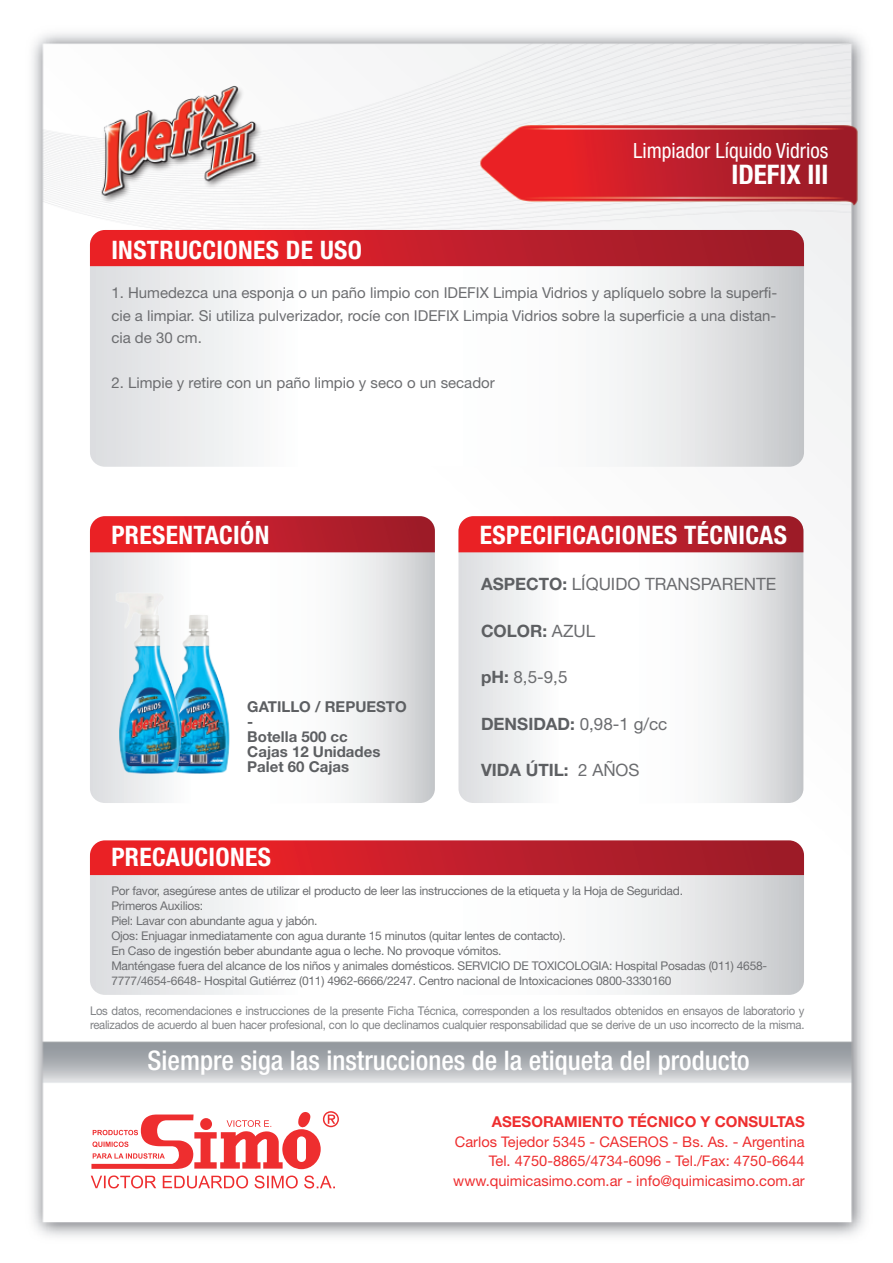
<style>
.page{position:relative;width:893px;height:1263px;background:#fff}
.page>*{position:absolute;margin:0;border:0;box-sizing:border-box;transform-origin:0 0}
.t1{font:500 condensed 27px "Helvetica Neue";color:#fff}
.t2{font:700 condensed 27px "Helvetica Neue";color:#fff}
.t3{font:700 condensed 25.5px "Helvetica Neue";letter-spacing:.015em;color:#fff}
.t4{font:condensed 21px "Helvetica Neue";color:#fff}
.t5{font:17.1px "Helvetica Neue";color:#6c6d70}
.t6{font:700 17.1px "Helvetica Neue";color:#5d5f62}
.t7{font:15px/22.5px "Helvetica Neue";color:#6c6d70;text-align:justify}
.t8{font:700 15px/15px "Helvetica Neue";color:#5d5f62}
.t9{font:700 15px "Helvetica Neue";color:#ee2e2f}
.t10{font:14.7px/19.8px "Helvetica Neue";color:#ee2e2f;text-align:right}
.t11{font:12px/15px "Helvetica Neue";letter-spacing:-.02em;color:#6c6d70}
.t12{font:12px/13.5px "Helvetica Neue";letter-spacing:-.02em;color:#808285;scale:.94 1}
.s1{font-weight:700;color:#5d5f62}
.s2{font-weight:400;color:#6c6d70}
</style>
<div class="page">
<img style="left:32px;top:33px;width:834px;height:1204px">
<svg style="left:90px;top:266px;width:714px;height:201px"></svg>
<svg style="left:90px;top:230px;width:714px;height:36px;background:#c71f29"></svg>
<svg style="left:90px;top:875px;width:714px;height:120px"></svg>
<svg style="left:90px;top:840px;width:714px;height:35px;background:#c7222c"></svg>
<svg style="left:90px;top:552px;width:345px;height:251px"></svg>
<svg style="left:90px;top:516px;width:345px;height:36px;background:#c7212b"></svg>
<svg style="left:458px;top:552px;width:345px;height:251px"></svg>
<svg style="left:458px;top:516px;width:345px;height:36px;background:#c7222c"></svg>
<img style="left:207px;top:577px;width:49px;height:214px">
<img style="left:94px;top:577px;width:113px;height:214px">
<svg style="left:91px;top:1110px;width:248px;height:78px"></svg>
<img style="left:91px;top:72px;width:176px;height:140px">
<h3 class="t4" style="left:633px;top:139px;width:197px">Limpiador Líquido Vidrios</h3>
<h1 class="t2" style="left:731px;top:158px;width:98px">IDEFIX III</h1>
<h2 class="t3" style="left:111px;top:235px;width:252px">INSTRUCCIONES DE USO</h2>
<p class="t7" style="left:111px;top:282px;width:667px">1. Humedezca una esponja o un paño limpio con IDEFIX Limpia Vidrios y aplíquelo sobre la superfi&shy;cie a limpiar. Si utiliza pulverizador, rocíe con IDEFIX Limpia Vidrios sobre la superficie a una distan&shy;cia de 30 cm.</p>
<p class="t7" style="left:111px;top:372px;width:385px">2. Limpie y retire con un paño limpio y seco o un secador</p>
<h2 class="t3" style="left:111px;top:519px;width:160px">PRESENTACIÓN</h2>
<h2 class="t3" style="left:480px;top:519px;width:309px">ESPECIFICACIONES TÉCNICAS</h2>
<p class="t8" style="left:247px;top:699px;width:161px">GATILLO / REPUESTO -<br>Botella 500 cc<br>Cajas 12 Unidades<br>Palet 60 Cajas</p>
<h3 class="t5" style="left:481px;top:574px;width:297px"><span class="s1">ASPECTO:</span> LÍQUIDO TRANSPARENTE</h3>
<h3 class="t6" style="left:481px;top:620px;width:116px">COLOR: <span class="s2">AZUL</span></h3>
<h3 class="t5" style="left:481px;top:667px;width:88px"><span class="s1">pH:</span> 8,5-9,5</h3>
<h3 class="t5" style="left:481px;top:713px;width:188px"><span class="s1">DENSIDAD:</span> 0,98-1 g/cc</h3>
<h3 class="t6" style="left:481px;top:760px;width:160px">VIDA ÚTIL: <span class="s2">2 AÑOS</span></h3>
<h2 class="t3" style="left:111px;top:842px;width:161px">PRECAUCIONES</h2>
<p class="t11" style="left:111px;top:883px;width:657px">Por favor, asegúrese antes de utilizar el producto de leer las instrucciones de la etiqueta y la Hoja de Seguridad.<br>Primeros Auxilios:<br>Piel: Lavar con abundante agua y jabón.<br>Ojos: Enjuagar inmediatamente con agua durante 15 minutos (quitar lentes de contacto).<br>En Caso de ingestión beber abundante agua o leche. No provoque vómitos.<br>Manténgase fuera del alcance de los niños y animales domésticos. SERVICIO DE TOXICOLOGIA: Hospital Posadas (011) 4658- 7777/4654-6648- Hospital Gutiérrez (011) 4962-6666/2247. Centro nacional de Intoxicaciones 0800-3330160</p>
<p class="t12" style="left:90px;top:1004px;width:761px">Los datos, recomendaciones e instrucciones de la presente Ficha Técnica, corresponden a los resultados obtenidos en ensayos de laboratorio y realizados de acuerdo al buen hacer profesional, con lo que declinamos cualquier responsabilidad que se derive de un uso incorrecto de la misma.</p>
<h1 class="t1" style="left:148px;top:1045px;width:603px">Siempre siga las instrucciones de la etiqueta del producto</h1>
<p class="t9" style="left:492px;top:1112px;width:314px">ASESORAMIENTO TÉCNICO Y CONSULTAS</p>
<p class="t10" style="left:453px;top:1131px;width:353px">Carlos Tejedor 5345 - CASEROS - Bs. As. - Argentina<br>Tel. 4750-8865/4734-6096 - Tel./Fax: 4750-6644 www.quimicasimo.com.ar - info@quimicasimo.com.ar</p>
</div>
